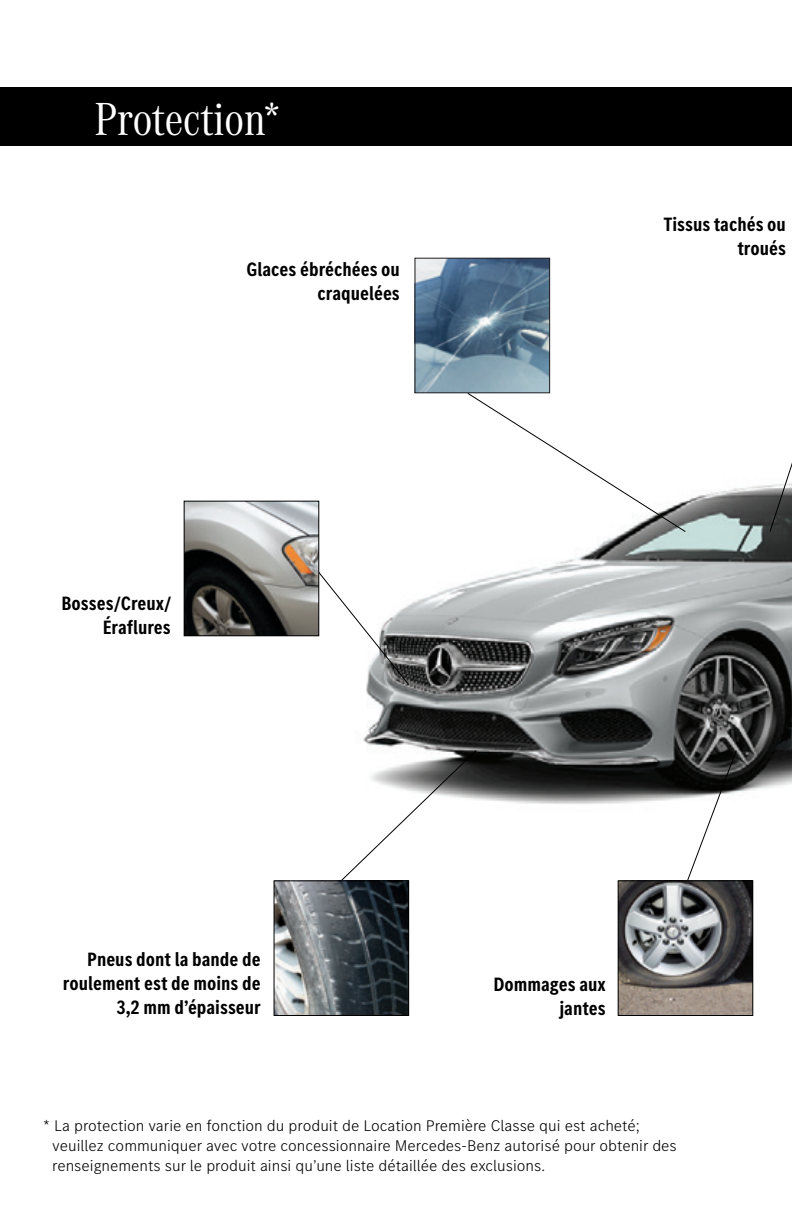
<style>
.page{position:relative;width:792px;height:1224px;background:#fff}
.page>*{position:absolute;margin:0;border:0;box-sizing:border-box;transform-origin:0 0}
.t1{font:48px "MB Corpo A Title Cond";color:#fff}
.t2{font:700 condensed 20px/24px "MB Corpo S Text";color:#000;text-align:right}
.t3{font:300 16px/20px "MB Corpo S Text";color:#000}
</style>
<div class="page">
<img style="left:363px;top:485px;width:429px;height:319px">
<div style="left:0;top:88px;width:792px;height:58px;background:#000"></div>
<svg style="left:467px;top:393px;width:219px;height:139px"></svg>
<svg style="left:769px;top:462px;width:23px;height:70px"></svg>
<svg style="left:685px;top:750px;width:52px;height:131px"></svg>
<svg style="left:341px;top:750px;width:136px;height:131px"></svg>
<svg style="left:315px;top:568px;width:94px;height:117px"></svg>
<img style="left:186px;top:503px;width:131px;height:131px">
<div style="left:184px;top:501px;width:135px;height:135px;border:1px solid #000"></div>
<img style="left:276px;top:883px;width:131px;height:131px">
<div style="left:274px;top:881px;width:135px;height:135px;border:1px solid #000"></div>
<img style="left:620px;top:883px;width:131px;height:131px">
<div style="left:618px;top:881px;width:135px;height:135px;border:1px solid #000"></div>
<img style="left:417px;top:260px;width:131px;height:131px">
<div style="left:415px;top:258px;width:135px;height:135px;border:1px solid #231f20"></div>
<p class="t1" style="left:95px;top:88px;width:187px">Protection*</p>
<p class="t2" style="left:247px;top:256px;width:155px">Glaces ébréchées ou craquelées</p>
<p class="t2" style="left:61px;top:591px;width:111px">Bosses/Creux/</p>
<p class="t2" style="left:103px;top:615px;width:70px">Éraflures</p>
<p class="t2" style="left:663px;top:211px;width:124px">Tissus tachés ou troués</p>
<p class="t2" style="left:63px;top:947px;width:200px">Pneus dont la bande de roulement est de moins de<br>3,2 mm d’épaisseur</p>
<p class="t2" style="left:493px;top:972px;width:114px">Dommages aux jantes</p>
<p class="t3" style="left:52px;top:1115px;width:626px;text-indent:-9px">* La protection varie en fonction du produit de Location Première Classe qui est acheté; veuillez communiquer avec votre concessionnaire Mercedes-Benz autorisé pour obtenir des renseignements sur le produit ainsi qu’une liste détaillée des exclusions.</p>
</div>
